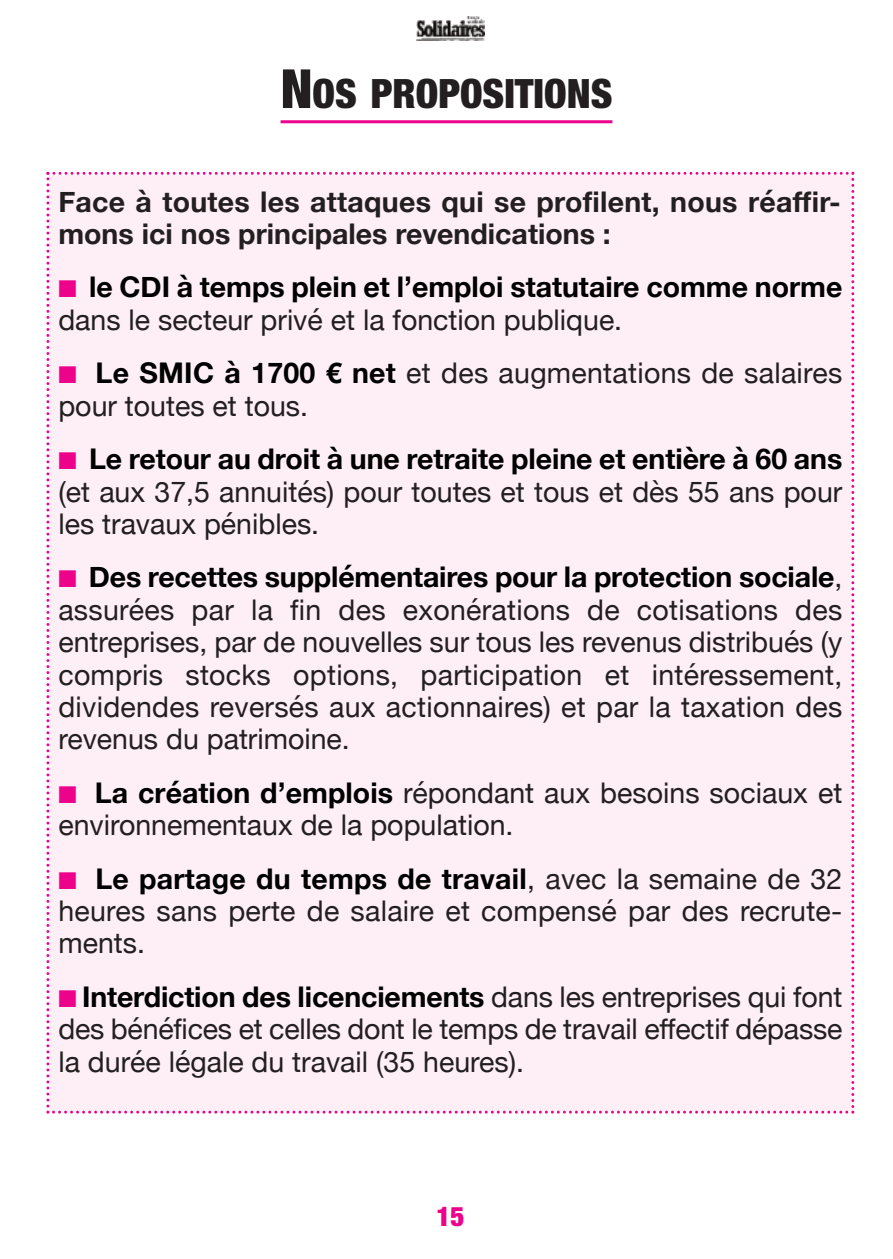
<style>
.page{position:relative;width:893px;height:1259px;background:#fff}
.page>*{position:absolute;margin:0;border:0;box-sizing:border-box;transform-origin:0 0}
.t1{font:900 condensed 40.5px "Helvetica Neue";color:#231f20}
.t2{font:28.5px/32.4px "Helvetica Neue";color:#231f20;text-align:justify}
.t3{font:700 28.5px/32.4px "Helvetica Neue";color:#000}
.t4{font:700 28.5px/32.4px "Helvetica Neue";letter-spacing:.005em;color:#231f20}
.t5{font:900 condensed 27px "Helvetica Neue";color:#ed028c}
.s1{font-size:54px}
.s2{color:#ed028c}
.s3{font-weight:400;color:#231f20}
.s4{font-weight:700;color:#000}
</style>
<div class="page">
<div style="left:46px;top:172px;width:808px;height:941px;background:#fdeff5"></div>
<img style="left:416px;top:17px;width:69px;height:24px">
<hr style="left:281px;top:120px;width:331px;height:3px;background:#ed028c">
<h1 class="t1" style="left:281px;top:60px;width:333px"><span class="s1">N</span>OS PROPOSITIONS</h1>
<p class="t4" style="left:58px;top:185px;width:784px">Face à toutes les attaques qui se profilent, nous réaffir&shy;mons ici nos principales revendications :</p>
<p class="t3" style="left:58px;top:270px;width:785px"><span class="s2">■</span> le CDI à temps plein et l’emploi statutaire comme norme <span class="s3">dans le secteur privé et la fonction publique.</span></p>
<p class="t2" style="left:58px;top:356px;width:785px"><span class="s2">■</span> <span class="s4">Le SMIC à 1700 € net</span> et des augmentations de salaires pour toutes et tous.</p>
<p class="t2" style="left:58px;top:442px;width:785px"><span class="s2">■</span> <span class="s4">Le retour au droit à une retraite pleine et entière à 60 ans </span>(et aux 37,5 annuités) pour toutes et tous et dès 55 ans pour les travaux pénibles.</p>
<p class="t2" style="left:58px;top:560px;width:785px"><span class="s2">■</span> <span class="s4">Des recettes supplémentaires pour la protection sociale</span>, assurées par la fin des exonérations de cotisations des entreprises, par de nouvelles sur tous les revenus distribués (y compris stocks options, participation et intéressement, dividendes reversés aux actionnaires) et par la taxation des revenus du patrimoine.</p>
<p class="t2" style="left:58px;top:776px;width:785px"><span class="s2">■</span> <span class="s4">La création d’emplois</span> répondant aux besoins sociaux et environnementaux de la population.</p>
<p class="t2" style="left:58px;top:862px;width:785px"><span class="s2">■</span> <span class="s4">Le partage du temps de travail</span>, avec la semaine de 32 heures sans perte de salaire et compensé par des recrute&shy;ments.</p>
<p class="t2" style="left:58px;top:980px;width:785px"><span class="s2">■</span> <span class="s4">Interdiction des licenciements</span> dans les entreprises qui font des bénéfices et celles dont le temps de travail effectif dépasse la durée légale du travail (35 heures).</p>
<p class="t5" style="left:436px;top:1193px;width:30px">15</p>
</div>
